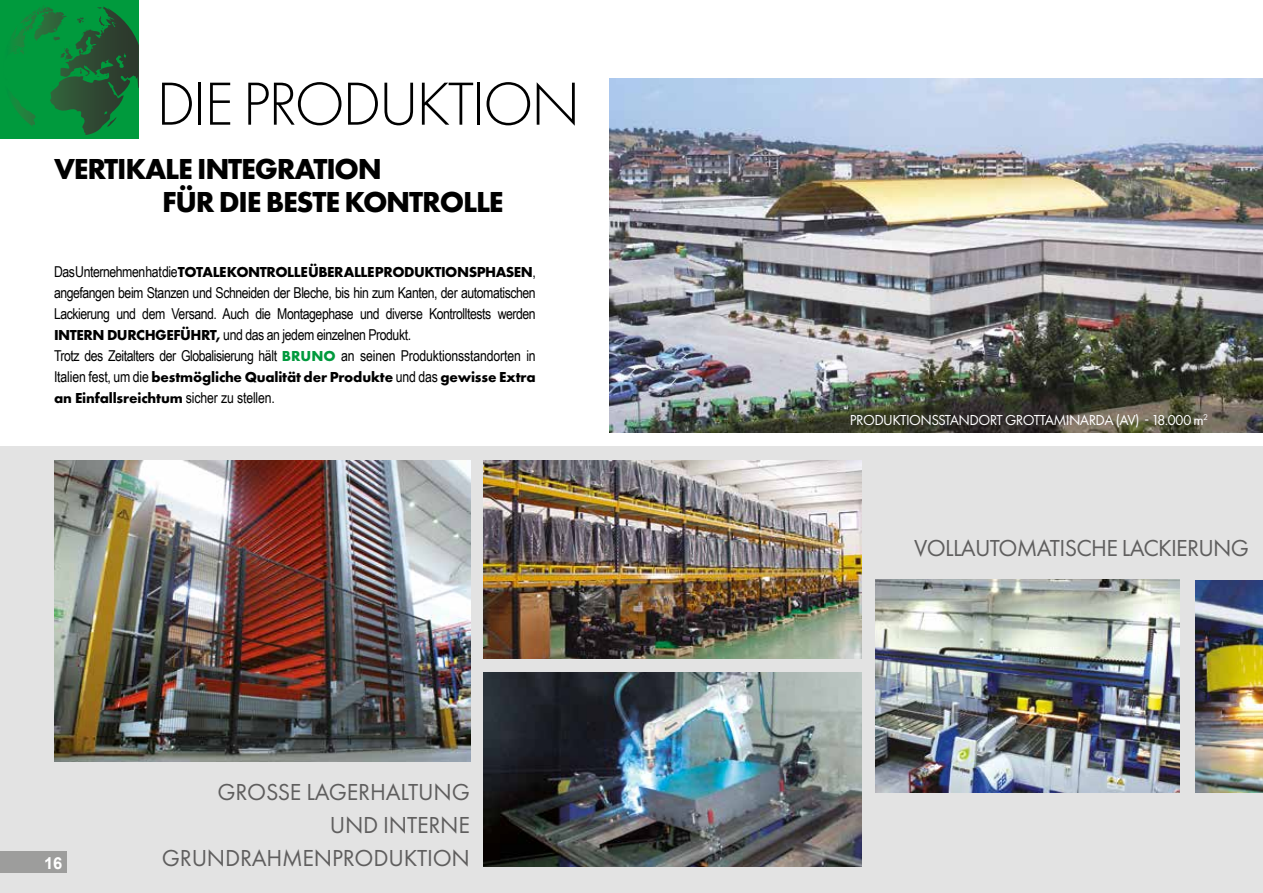
<style>
.page{position:relative;width:1263px;height:893px;background:#fff}
.page>*{position:absolute;margin:0;border:0;box-sizing:border-box;transform-origin:0 0}
.t1{font:300 63px "Futura PT";letter-spacing:-.04em;color:#000}
.t2{font:700 30px/33px "Futura PT";letter-spacing:-.04em;color:#000}
.t3{font:24px/33px "Futura PT";letter-spacing:-.01em;color:#5f5e5e;text-align:right}
.t4{font:24px "Futura PT";letter-spacing:-.03em;color:#5f5e5e}
.t5{font:700 16.5px "Arial";color:#fff}
.t6{font:15px/21px "Arial Narrow";letter-spacing:-.03em;color:#000}
.t7{font:700 15px/21px "Futura PT";letter-spacing:-.01em;color:#000}
.t8{font:700 15px "Futura PT";letter-spacing:-.03em;color:#000}
.t9{font:15px "Futura PT";letter-spacing:-.04em;color:#fff}
.s1{font-family:"Arial Narrow";font-weight:400}
.s2{font-family:"Futura PT";font-weight:700}
.s3{font-family:"Futura PT";font-weight:700;color:#009a3d}
</style>
<div class="page">
<svg style="left:0;top:0;width:139px;height:139px;background:#0f7f39"></svg>
<svg style="left:39px;top:5px;width:14px;height:9px"></svg>
<div style="left:0;top:446px;width:1263px;height:447px;background:#e3e3e3"></div>
<img style="left:609px;top:78px;width:654px;height:355px">
<img style="left:875px;top:579px;width:304px;height:213px">
<img style="left:1196px;top:580px;width:67px;height:213px">
<img style="left:484px;top:460px;width:377px;height:198px">
<img style="left:484px;top:672px;width:377px;height:194px">
<img style="left:54px;top:461px;width:416px;height:300px">
<div style="left:0;top:851px;width:67px;height:21px;background:#9d9d9c"></div>
<h1 class="t1" style="left:156px;top:68px;width:425px">DIE PRODUKTION</h1>
<h2 class="t2" style="left:162px;top:151px;width:343px;text-indent:-108px">VERTIKALE INTEGRATION<br>FÜR DIE BESTE KONTROLLE</h2>
<p class="t8" style="left:54px;top:262px;width:483px"><span class="s1">Das Unternehmen hat die</span> TOTALE KONTROLLE ÜBER ALLE PRODUKTIONSPHASEN<span class="s1">,</span></p>
<p class="t6" style="left:54px;top:282px;width:483px">angefangen beim Stanzen und Schneiden der Bleche, bis hin zum Kanten, der automatischen Lackierung und dem Versand. Auch die Montagephase und diverse Kontrolltests werden <span class="s2">INTERN DURCHGEFÜHRT,</span> und das an jedem einzelnen Produkt.<br>Trotz des Zeitalters der Globalisierung hält <span class="s3">BRUNO</span> an seinen Produktionsstandorten in</p>
<p class="t7" style="left:54px;top:366px;width:483px"><span class="s1">Italien fest, um die</span> bestmögliche Qualität der Produkte <span class="s1">und das</span> gewisse Extra an Einfallsreichtum <span class="s1">sicher zu stellen.</span></p>
<p class="t5" style="left:44px;top:852px;width:20px">16</p>
<h3 class="t3" style="left:162px;top:775px;width:309px">GROSSE LAGERHALTUNG<br>UND INTERNE<br>GRUNDRAHMENPRODUKTION</h3>
<p class="t9" style="left:850px;top:411px;width:360px">PRODUKTIONSSTANDORT GROTTAMINARDA (AV) - 18.000 m<sup>2</sup></p>
<h3 class="t4" style="left:914px;top:534px;width:336px">VOLLAUTOMATISCHE LACKIERUNG</h3>
</div>
